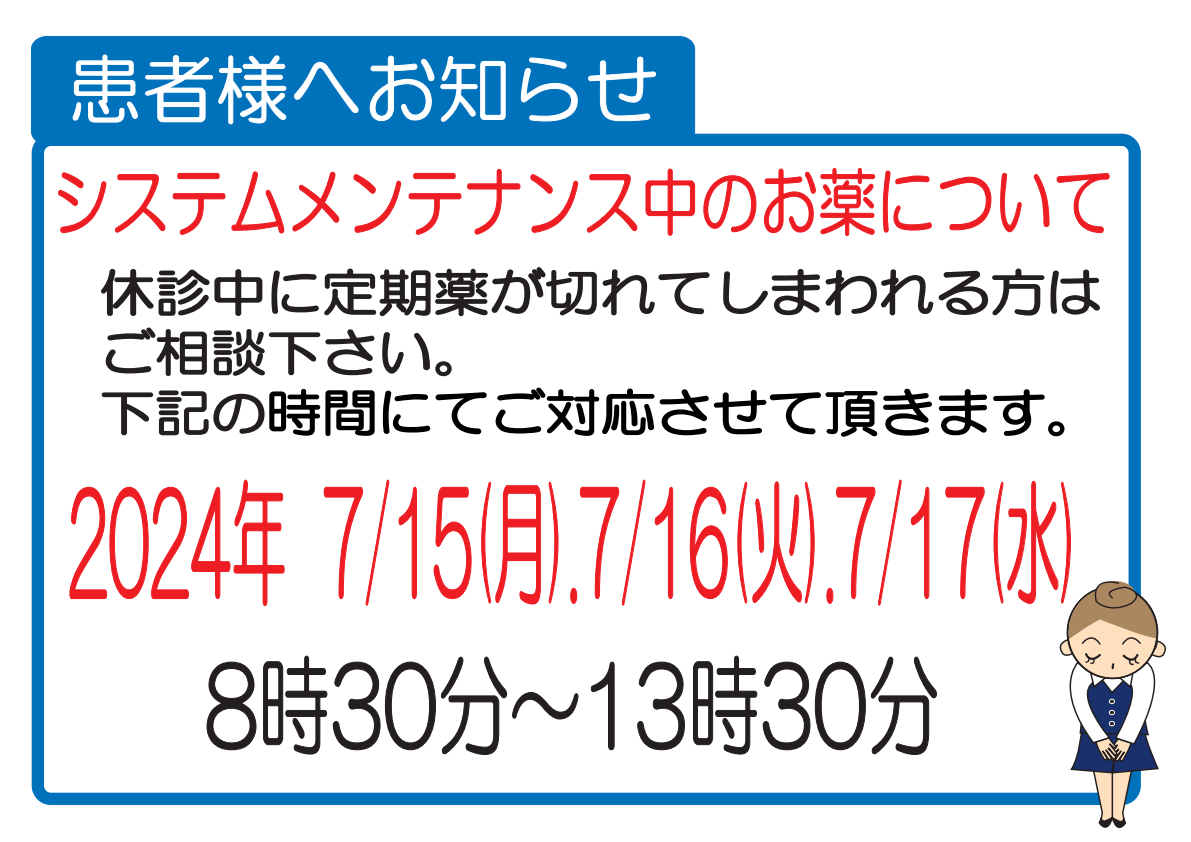
<style>
.page{position:relative;width:1191px;height:842px;background:#fff}
.page>*{position:absolute;margin:0;border:0;box-sizing:border-box;transform-origin:0 0}
.t1{font:138.9px "HG Maru Gothic MPRO";color:#ee1d23;scale:.4 1}
.t2{font:109.4px "HG Maru Gothic MPRO";color:#231f20;scale:.66 1}
.t3{font:75px "HG Maru Gothic MPRO";color:#fff}
.t4{font:74px "HG Maru Gothic MPRO";color:#ee1d23;scale:.8 1}
.t5{font:50px/60px "HG Maru Gothic MPRO";color:#231f20;scale:1.11 1}
.s1{color:#000}
</style>
<div class="page">
<div style="left:32px;top:134px;width:1108px;height:671px;border:12px solid #0072bc;border-radius:13px"></div>
<div style="left:31px;top:35px;width:664px;height:110px;background:#0072bc"></div>
<svg style="left:72px;top:54px;width:66px;height:69px;background:#2c8ac7"></svg>
<svg style="left:145px;top:55px;width:142px;height:70px;background:#2586c5"></svg>
<svg style="left:294px;top:61px;width:64px;height:52px;background:#107ac0"></svg>
<svg style="left:369px;top:55px;width:137px;height:68px;background:#1e82c3"></svg>
<svg style="left:520px;top:57px;width:58px;height:65px;background:#1980c2"></svg>
<svg style="left:587px;top:56px;width:69px;height:66px;background:#187fc2"></svg>
<svg style="left:105px;top:327px;width:270px;height:49px"></svg>
<svg style="left:382px;top:332px;width:70px;height:45px"></svg>
<svg style="left:101px;top:388px;width:274px;height:48px"></svg>
<svg style="left:382px;top:390px;width:105px;height:45px"></svg>
<svg style="left:495px;top:387px;width:570px;height:50px"></svg>
<svg style="left:58px;top:168px;width:1052px;height:149px"></svg>
<svg style="left:206px;top:655px;width:372px;height:100px"></svg>
<svg style="left:590px;top:661px;width:25px;height:90px"></svg>
<svg style="left:637px;top:661px;width:48px;height:90px"></svg>
<svg style="left:693px;top:655px;width:244px;height:100px"></svg>
<svg style="left:69px;top:479px;width:216px;height:128px"></svg>
<svg style="left:323px;top:479px;width:67px;height:127px"></svg>
<svg style="left:398px;top:486px;width:19px;height:113px"></svg>
<svg style="left:434px;top:486px;width:38px;height:113px"></svg>
<svg style="left:481px;top:481px;width:60px;height:124px"></svg>
<svg style="left:548px;top:482px;width:11px;height:122px"></svg>
<svg style="left:570px;top:479px;width:76px;height:127px"></svg>
<svg style="left:654px;top:486px;width:19px;height:113px"></svg>
<svg style="left:689px;top:486px;width:39px;height:113px"></svg>
<svg style="left:737px;top:481px;width:78px;height:123px"></svg>
<svg style="left:826px;top:479px;width:76px;height:127px"></svg>
<svg style="left:910px;top:486px;width:20px;height:113px"></svg>
<svg style="left:945px;top:486px;width:39px;height:113px"></svg>
<svg style="left:993px;top:480px;width:174px;height:349px"></svg>
<h3 class="t3" style="left:68px;top:52px;width:592px">患者様へお知らせ</h3>
<h3 class="t4" style="left:51px;top:165px;width:1328px">システムメンテナンス中のお薬について</h3>
<p class="t5" style="left:99px;top:262px;width:905px">休診中に定期薬が切れてしまわれる方はご相談下さい。<br>下記の<span class="s1">時間にてご対応させて頂きます。</span></p>
<h1 class="t1" style="left:68px;top:473px;width:2531px">2024年 7/15(月).7/16(火).7/17(水)</h1>
<h2 class="t2" style="left:205px;top:651px;width:1114px">8時30分～13時30分</h2>
</div>
